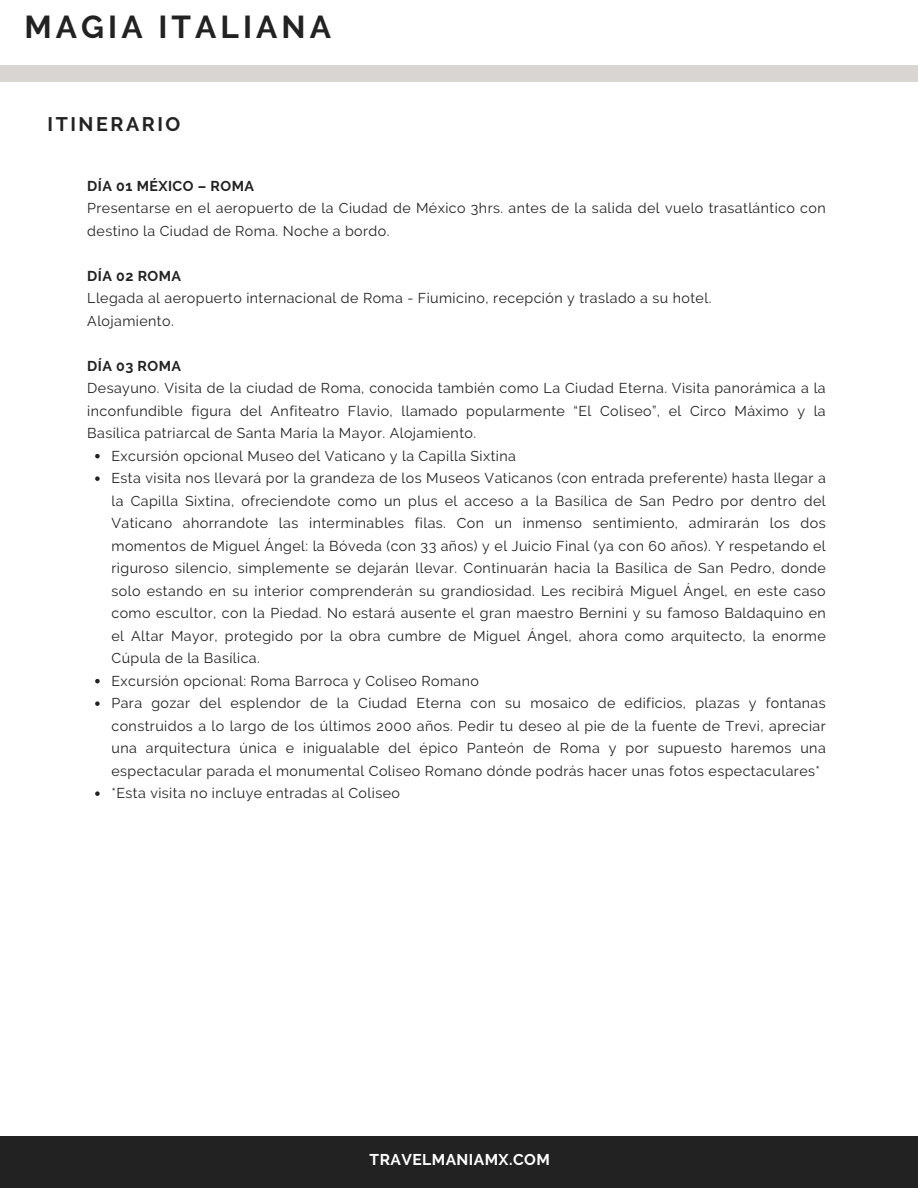
<style>
.page{position:relative;width:918px;height:1188px;background:#fff}
.page>*{position:absolute;margin:0;border:0;box-sizing:border-box;transform-origin:0 0}
.t1{font:700 31.65px "Raleway";letter-spacing:.13em;color:#222}
.t2{font:700 19.65px "Raleway";letter-spacing:.13em;color:#222}
.t3{font:700 15.6px "Raleway";letter-spacing:.03em;color:#fff}
.t4{font:14.25px/22.5px "Raleway";letter-spacing:.03em;color:#222;text-align:justify}
.t5{font:700 14.25px "Raleway";letter-spacing:.03em;color:#222}
</style>
<div class="page">
<div style="left:0;top:66px;width:918px;height:15px;background:#d8d5d2"></div>
<div style="left:0;top:1136px;width:918px;height:52px;background:#222"></div>
<svg style="left:95px;top:454px;width:5px;height:4px"></svg>
<svg style="left:95px;top:476px;width:5px;height:5px"></svg>
<svg style="left:95px;top:679px;width:5px;height:4px"></svg>
<svg style="left:95px;top:701px;width:5px;height:5px"></svg>
<svg style="left:95px;top:791px;width:5px;height:5px"></svg>
<p class="t1" style="left:24px;top:8px;width:308px">MAGIA ITALIANA</p>
<p class="t2" style="left:48px;top:113px;width:134px">ITINERARIO</p>
<h1 class="t5" style="left:87px;top:177px;width:168px">DÍA 01 MÉXICO – ROMA</h1>
<p class="t4" style="left:87px;top:197px;width:740px">Presentarse en el aeropuerto de la Ciudad de México 3hrs. antes de la salida del vuelo trasatlántico con destino la Ciudad de Roma. Noche a bordo.</p>
<h2 class="t5" style="left:87px;top:267px;width:95px">DÍA 02 ROMA</h2>
<p class="t4" style="left:87px;top:287px;width:626px">Llegada al aeropuerto internacional de Roma - Fiumicino, recepción y traslado a su hotel.</p>
<p class="t4" style="left:87px;top:309px;width:88px">Alojamiento.</p>
<p class="t5" style="left:87px;top:357px;width:95px">DÍA 03 ROMA</p>
<p class="t4" style="left:87px;top:377px;width:740px">Desayuno. Visita de la ciudad de Roma, conocida también como La Ciudad Eterna. Visita panorámica a la inconfundible figura del Anfiteatro Flavio, llamado popularmente “El Coliseo”, el Circo Máximo y la Basílica patriarcal de Santa María la Mayor. Alojamiento.</p>
<p class="t4" style="left:112px;top:444px;width:406px">Excursión opcional Museo del Vaticano y la Capilla Sixtina</p>
<p class="t4" style="left:112px;top:467px;width:716px">Esta visita nos llevará por la grandeza de los Museos Vaticanos (con entrada preferente) hasta llegar a la Capilla Sixtina, ofreciendote como un plus el acceso a la Basílica de San Pedro por dentro del Vaticano ahorrandote las interminables filas. Con un inmenso sentimiento, admirarán los dos momentos de Miguel Ángel: la Bóveda (con 33 años) y el Juicio Final (ya con 60 años). Y respetando el riguroso silencio, simplemente se dejarán llevar. Continuarán hacia la Basílica de San Pedro, donde solo estando en su interior comprenderán su grandiosidad. Les recibirá Miguel Ángel, en este caso como escultor, con la Piedad. No estará ausente el gran maestro Bernini y su famoso Baldaquino en el Altar Mayor, protegido por la obra cumbre de Miguel Ángel, ahora como arquitecto, la enorme Cúpula de la Basílica.</p>
<p class="t4" style="left:112px;top:669px;width:369px">Excursión opcional: Roma Barroca y Coliseo Romano</p>
<p class="t4" style="left:112px;top:692px;width:716px">Para gozar del esplendor de la Ciudad Eterna con su mosaico de edificios, plazas y fontanas construidos a lo largo de los últimos 2000 años. Pedir tu deseo al pie de la fuente de Trevi, apreciar una arquitectura única e inigualable del épico Panteón de Roma y por supuesto haremos una espectacular parada el monumental Coliseo Romano dónde podrás hacer unas fotos espectaculares*</p>
<p class="t4" style="left:112px;top:782px;width:290px">*Esta visita no incluye entradas al Coliseo</p>
<p class="t3" style="left:370px;top:1150px;width:182px">TRAVELMANIAMX.COM</p>
</div>
